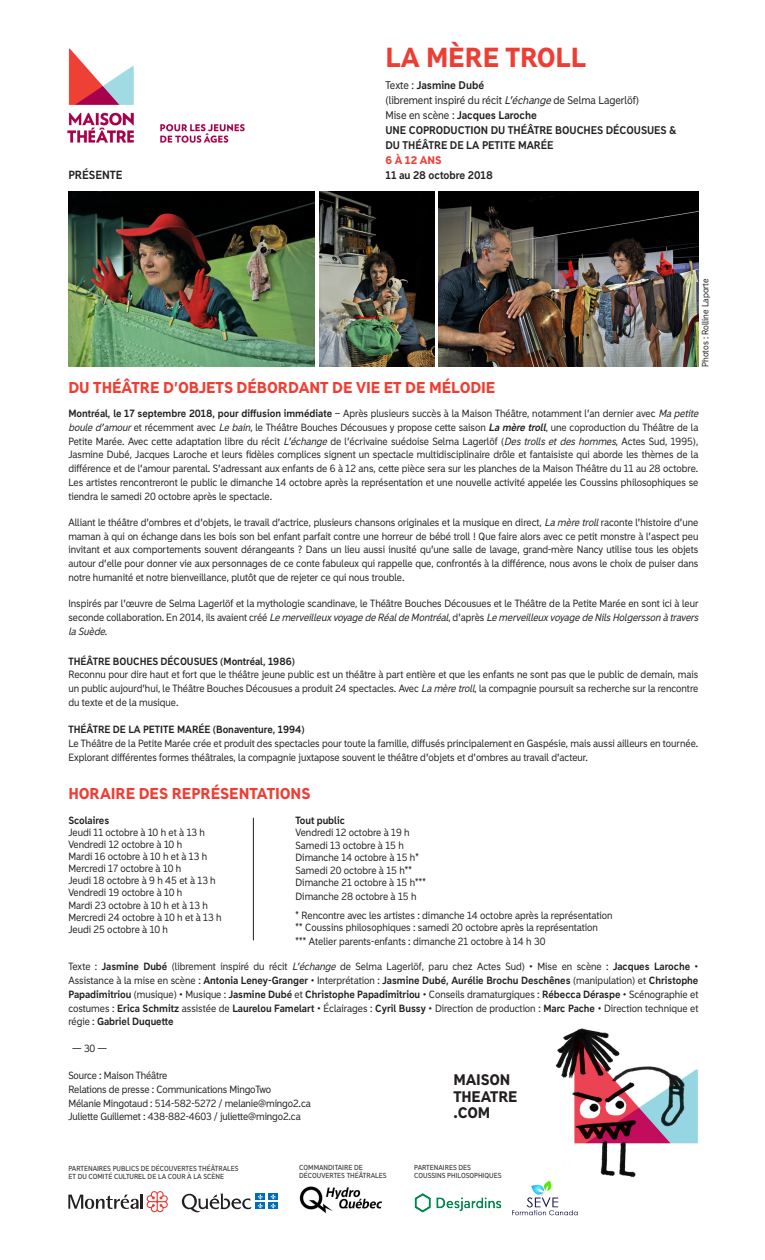
<style>
.page{position:relative;width:765px;height:1260px;background:#fff}
.page>*{position:absolute;margin:0;border:0;box-sizing:border-box;transform-origin:0 0}
.t1{font:900 26.25px "Madras";color:#ee3e34}
.t2{font:900 15px "Madras";color:#ee3e34}
.t3{font:900 14.62px "Madras";letter-spacing:-.015em;color:#231f20}
.t4{font:800 11.25px "Madras";color:#231f20}
.t5{font:10.62px/15px "Madras";color:#231f20}
.t6{font:800 10.62px/15px "Madras";color:#231f20}
.t7{font:900 10.62px "Madras";color:#ee3e34}
.t8{font:10px/13.8px "Madras";color:#231f20;text-align:justify}
.t9{font:800 10px "Madras";color:#231f20}
.t10{font:8.75px "Madras";color:#231f20}
.t11{font:700 7px "Madras";color:#3e3e3f}
.s1{font-weight:800}
.s2{font-style:italic}
.s3{font-weight:800;font-style:italic}
</style>
<div class="page">
<hr style="left:253px;top:818px;width:1px;height:122px;background:#231f20">
<img style="left:67px;top:48px;width:178px;height:95px">
<img style="left:512px;top:1180px;width:66px;height:36px">
<img style="left:414px;top:1193px;width:88px;height:20px">
<img style="left:300px;top:1186px;width:82px;height:28px">
<svg style="left:182px;top:1193px;width:70px;height:20px"></svg>
<svg style="left:255px;top:1194px;width:10px;height:6px"></svg>
<svg style="left:268px;top:1194px;width:10px;height:6px"></svg>
<svg style="left:255px;top:1203px;width:10px;height:6px"></svg>
<svg style="left:258px;top:1194px;width:5px;height:15px"></svg>
<svg style="left:268px;top:1203px;width:10px;height:6px"></svg>
<svg style="left:271px;top:1194px;width:5px;height:15px"></svg>
<svg style="left:68px;top:1191px;width:100px;height:21px"></svg>
<img style="left:556px;top:1028px;width:142px;height:149px">
<img style="left:439px;top:192px;width:259px;height:174px">
<img style="left:319px;top:192px;width:116px;height:174px">
<img style="left:68px;top:192px;width:246px;height:174px">
<p class="t1" style="left:385px;top:41px;width:202px">LA MÈRE TROLL</p>
<p class="t5" style="left:385px;top:78px;width:255px">Texte : <span class="s1">Jasmine Dubé<br></span>(librement inspiré du récit <span class="s2">L’échange</span> de Selma Lagerlöf)<br>Mise en scène : <span class="s1">Jacques Laroche</span></p>
<p class="t6" style="left:385px;top:123px;width:293px">UNE COPRODUCTION DU THÉÂTRE BOUCHES DÉCOUSUES &amp;<br>DU THÉÂTRE DE LA PETITE MARÉE</p>
<p class="t7" style="left:385px;top:153px;width:57px">6 À 12 ANS</p>
<p class="t4" style="left:68px;top:168px;width:56px">PRÉSENTE</p>
<p class="t6" style="left:385px;top:168px;width:109px">11 au 28 octobre 2018</p>
<p class="t10" style="left:700px;top:367px;width:90px;rotate:-90deg">Photos : Rolline Laporte</p>
<p class="t2" style="left:68px;top:378px;width:429px">DU THÉÂTRE D’OBJETS DÉBORDANT DE VIE ET DE MÉLODIE</p>
<p class="t8" style="left:68px;top:407px;width:632px"><span class="s1">Montréal, le 17 septembre 2018, pour diffusion immédiate</span> – Après plusieurs succès à la Maison Théâtre, notamment l’an dernier avec <span class="s2">Ma petite boule d’amour</span> et récemment avec <span class="s2">Le bain</span>, le Théâtre Bouches Décousues y propose cette saison <span class="s3">La mère troll</span>, une coproduction du Théâtre de la Petite Marée. Avec cette adaptation libre du récit <span class="s2">L’échange</span> de l’écrivaine suédoise Selma Lagerlöf (<span class="s2">Des trolls et des hommes</span>, Actes Sud, 1995), Jasmine Dubé, Jacques Laroche et leurs fidèles complices signent un spectacle multidisciplinaire drôle et fantaisiste qui aborde les thèmes de la différence et de l’amour parental. S’adressant aux enfants de 6 à 12 ans, cette pièce sera sur les planches de la Maison Théâtre du 11 au 28 octobre.<br>Les artistes rencontreront le public le dimanche 14 octobre après la représentation et une nouvelle activité appelée les Coussins philosophiques se tiendra le samedi 20 octobre après le spectacle.</p>
<p class="t8" style="left:68px;top:515px;width:632px">Alliant le théâtre d’ombres et d’objets, le travail d’actrice, plusieurs chansons originales et la musique en direct, <span class="s2">La mère troll</span> raconte l’histoire d’une maman à qui on échange dans les bois son bel enfant parfait contre une horreur de bébé troll ! Que faire alors avec ce petit monstre à l’aspect peu invitant et aux comportements souvent dérangeants ? Dans un lieu aussi inusité qu’une salle de lavage, grand-mère Nancy utilise tous les objets autour d’elle pour donner vie aux personnages de ce conte fabuleux qui rappelle que, confrontés à la différence, nous avons le choix de puiser dans notre humanité et notre bienveillance, plutôt que de rejeter ce qui nous trouble.</p>
<p class="t8" style="left:68px;top:597px;width:631px">Inspirés par l’œuvre de Selma Lagerlöf et la mythologie scandinave, le Théâtre Bouches Décousues et le Théâtre de la Petite Marée en sont ici à leur seconde collaboration. En 2014, ils avaient créé <span class="s2">Le merveilleux voyage de Réal de Montréal</span>, d’après <span class="s2">Le merveilleux voyage de Nils Holgersson à travers la Suède</span>.</p>
<p class="t9" style="left:68px;top:655px;width:228px">THÉÂTRE BOUCHES DÉCOUSUES (Montréal, 1986)</p>
<p class="t8" style="left:68px;top:668px;width:632px">Reconnu pour dire haut et fort que le théâtre jeune public est un théâtre à part entière et que les enfants ne sont pas que le public de demain, mais un public aujourd’hui, le Théâtre Bouches Décousues a produit 24 spectacles. Avec <span class="s2">La mère troll</span>, la compagnie poursuit sa recherche sur la rencontre du texte et de la musique.</p>
<p class="t9" style="left:68px;top:724px;width:238px">THÉÂTRE DE LA PETITE MARÉE (Bonaventure, 1994)</p>
<p class="t8" style="left:68px;top:737px;width:632px">Le Théâtre de la Petite Marée crée et produit des spectacles pour toute la famille, diffusés principalement en Gaspésie, mais aussi ailleurs en tournée.<br>Explorant différentes formes théâtrales, la compagnie juxtapose souvent le théâtre d’objets et d’ombres au travail d’acteur.</p>
<p class="t2" style="left:68px;top:783px;width:244px">HORAIRE DES REPRÉSENTATIONS</p>
<p class="t9" style="left:68px;top:814px;width:42px">Scolaires</p>
<p class="t8" style="left:68px;top:825px;width:138px">Jeudi 11 octobre à 10 h et à 13 h</p>
<p class="t8" style="left:68px;top:837px;width:115px">Vendredi 12 octobre à 10 h</p>
<p class="t8" style="left:68px;top:849px;width:140px">Mardi 16 octobre à 10 h et à 13 h</p>
<p class="t8" style="left:68px;top:862px;width:114px">Mercredi 17 octobre à 10 h</p>
<p class="t8" style="left:68px;top:874px;width:149px">Jeudi 18 octobre à 9 h 45 et à 13 h</p>
<p class="t8" style="left:68px;top:886px;width:115px">Vendredi 19 octobre à 10 h</p>
<p class="t8" style="left:68px;top:898px;width:141px">Mardi 23 octobre à 10 h et à 13 h</p>
<p class="t8" style="left:68px;top:911px;width:155px;line-height:12.5px">Mercredi 24 octobre à 10 h et à 13 h<br>Jeudi 25 octobre à 10 h</p>
<p class="t9" style="left:296px;top:814px;width:51px">Tout public</p>
<p class="t8" style="left:296px;top:826px;width:116px">Vendredi 12 octobre à 19 h</p>
<p class="t8" style="left:296px;top:838px;width:110px">Samedi 13 octobre à 15 h</p>
<p class="t8" style="left:296px;top:851px;width:125px">Dimanche 14 octobre à 15 h<span class="s1">*</span></p>
<p class="t8" style="left:296px;top:863px;width:118px">Samedi 20 octobre à 15 h<span class="s1">**</span></p>
<p class="t8" style="left:296px;top:876px;width:132px">Dimanche 21 octobre à 15 h<span class="s1">***</span></p>
<p class="t8" style="left:296px;top:890px;width:122px">Dimanche 28 octobre à 15 h</p>
<p class="t8" style="left:296px;top:908px;width:318px"><span class="s1">*</span> Rencontre avec les artistes : dimanche 14 octobre après la représentation</p>
<p class="t8" style="left:296px;top:921px;width:304px"><span class="s1">**</span> Coussins philosophiques : samedi 20 octobre après la représentation</p>
<p class="t8" style="left:296px;top:935px;width:251px"><span class="s1">***</span> Atelier parents-enfants : dimanche 21 octobre à 14 h 30</p>
<p class="t8" style="left:68px;top:960px;width:632px">Texte : <span class="s1">Jasmine Dubé</span> (librement inspiré du récit <span class="s2">L’échange</span> de Selma Lagerlöf, paru chez Actes Sud) • Mise en scène : <span class="s1">Jacques Laroche</span> • Assistance à la mise en scène : <span class="s1">Antonia Leney-Granger</span> • Interprétation : <span class="s1">Jasmine Dubé, Aurélie Brochu Deschênes</span> (manipulation) et <span class="s1">Christophe Papadimitriou</span> (musique) • Musique : <span class="s1">Jasmine Dubé</span> et <span class="s1">Christophe Papadimitriou</span> • Conseils dramaturgiques : <span class="s1">Rébecca Déraspe</span> • Scénographie et costumes : <span class="s1">Erica Schmitz</span> assistée de <span class="s1">Laurelou Famelart</span> • Éclairages : <span class="s1">Cyril Bussy</span> • Direction de production : <span class="s1">Marc Pache</span> • Direction technique et régie : <span class="s1">Gabriel Duquette</span></p>
<p class="t8" style="left:72px;top:1041px;width:36px">— 30 —</p>
<p class="t8" style="left:68px;top:1068px;width:101px">Source : Maison Théâtre</p>
<p class="t8" style="left:68px;top:1082px;width:204px">Relations de presse : Communications MingoTwo</p>
<p class="t8" style="left:68px;top:1096px;width:244px">Mélanie Mingotaud : 514-582-5272 / melanie@mingo2.ca</p>
<p class="t8" style="left:68px;top:1110px;width:234px">Juliette Guillemet : 438-882-4603 / juliette@mingo2.ca</p>
<p class="t3" style="left:454px;top:1070px;width:58px">MAISON</p>
<p class="t3" style="left:454px;top:1087px;width:65px">THEATRE</p>
<p class="t3" style="left:454px;top:1103px;width:38px">.COM</p>
<p class="t11" style="left:68px;top:1164px;width:172px">PARTENAIRES PUBLICS DE DÉCOUVERTES THÉÂTRALES</p>
<p class="t11" style="left:68px;top:1172px;width:157px">ET DU COMITÉ CULTUREL DE LA COUR À LA SCÈNE</p>
<p class="t11" style="left:299px;top:1163px;width:65px">COMMANDITAIRE DE</p>
<p class="t11" style="left:299px;top:1171px;width:89px">DÉCOUVERTES THÉÂTRALES</p>
<p class="t11" style="left:414px;top:1163px;width:58px">PARTENAIRES DES</p>
<p class="t11" style="left:414px;top:1172px;width:89px">COUSSINS PHILOSOPHIQUES</p>
</div>
